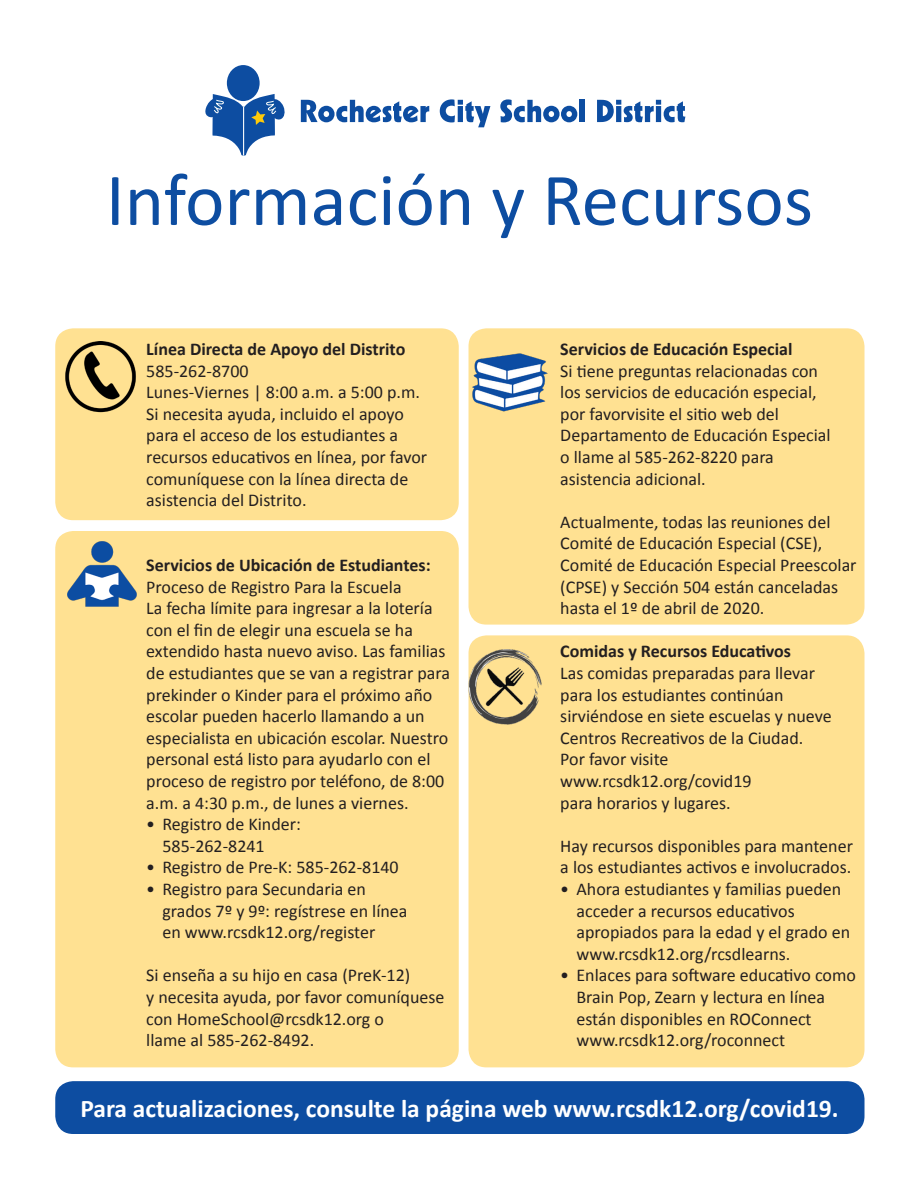
<style>
.page{position:relative;width:918px;height:1188px;background:#fff}
.page>*{position:absolute;margin:0;border:0;box-sizing:border-box;transform-origin:0 0}
.t1{font:75px "Calibri";color:#0d4da1}
.t2{font:700 25.5px "Calibri";color:#fff}
.t3{font:18px/21.6px "Calibri";color:#231f20}
.t4{font:700 18px "Calibri";color:#231f20}
</style>
<div class="page">
<div style="left:55px;top:328px;width:404px;height:192px;background:#ffe192;border-radius:18px"></div>
<div style="left:55px;top:1081px;width:810px;height:53px;background:#0d4da1;border-radius:18px"></div>
<div style="left:469px;top:328px;width:396px;height:297px;background:#ffe192;border-radius:18px"></div>
<div style="left:469px;top:635px;width:396px;height:432px;background:#ffe192;border-radius:18px"></div>
<div style="left:55px;top:531px;width:404px;height:536px;background:#ffe192;border-radius:18px"></div>
<div style="left:227px;top:65px;width:33px;height:36px;background:#0d4da1;border-radius:50%"></div>
<svg style="left:205px;top:94px;width:80px;height:62px"></svg>
<svg style="left:301px;top:100px;width:128px;height:22px"></svg>
<svg style="left:440px;top:99px;width:50px;height:28px"></svg>
<svg style="left:500px;top:99px;width:77px;height:23px"></svg>
<div style="left:580px;top:100px;width:5px;height:22px;background:#0d4da1"></div>
<svg style="left:597px;top:100px;width:88px;height:22px"></svg>
<img style="left:60px;top:531px;width:77px;height:76px">
<img style="left:469px;top:649px;width:73px;height:75px">
<img style="left:65px;top:341px;width:71px;height:72px">
<img style="left:469px;top:341px;width:79px;height:71px">
<p class="t1" style="left:106px;top:153px;width:709px">Información y Recursos</p>
<p class="t4" style="left:146px;top:337px;width:261px">Línea Directa de Apoyo del Distrito</p>
<p class="t3" style="left:146px;top:360px;width:104px">585-262-8700</p>
<p class="t3" style="left:146px;top:381px;width:275px">Lunes-Viernes | 8:00 a.m. a 5:00 p.m.</p>
<p class="t3" style="left:146px;top:403px;width:282px">Si necesita ayuda, incluido el apoyo para el acceso de los estudiantes a recursos educativos en línea, por favor comuníquese con la línea directa de asistencia del Distrito.</p>
<p class="t4" style="left:146px;top:553px;width:286px">Servicios de Ubicación de Estudiantes:</p>
<p class="t3" style="left:146px;top:576px;width:257px">Proceso de Registro Para la Escuela</p>
<p class="t3" style="left:146px;top:597px;width:305px">La fecha límite para ingresar a la lotería con el fin de elegir una escuela se ha extendido hasta nuevo aviso. Las familias de estudiantes que se van a registrar para prekinder o Kinder para el próximo año escolar pueden hacerlo llamando a un especialista en ubicación escolar. Nuestro personal está listo para ayudarlo con el proceso de registro por teléfono, de 8:00 a.m. a 4:30 p.m., de lunes a viernes.</p>
<p class="t3" style="left:146px;top:813px;width:156px">• Registro de Kinder:</p>
<p class="t3" style="left:163px;top:835px;width:104px">585-262-8241</p>
<p class="t3" style="left:146px;top:857px;width:254px">• Registro de Pre-K: 585-262-8140</p>
<p class="t3" style="left:146px;top:878px;width:221px">• Registro para Secundaria en</p>
<p class="t3" style="left:163px;top:900px;width:246px">grados 7º y 9º: regístrese en línea</p>
<p class="t3" style="left:163px;top:921px;width:214px">en www.rcsdk12.org/register</p>
<p class="t3" style="left:146px;top:965px;width:266px">Si enseña a su hijo en casa (PreK-12)</p>
<p class="t3" style="left:146px;top:986px;width:300px">y necesita ayuda, por favor comuníquese con HomeSchool@rcsdk12.org o</p>
<p class="t3" style="left:146px;top:1029px;width:169px">llame al 585-262-8492.</p>
<p class="t4" style="left:560px;top:337px;width:234px">Servicios de Educación Especial</p>
<p class="t3" style="left:560px;top:360px;width:259px">Si tiene preguntas relacionadas con</p>
<p class="t3" style="left:560px;top:381px;width:258px">los servicios de educación especial,</p>
<p class="t3" style="left:560px;top:403px;width:272px">por favorvisite el sitio web del<br>Departamento de Educación Especial</p>
<p class="t3" style="left:560px;top:446px;width:215px">o llame al 585-262-8220 para</p>
<p class="t3" style="left:560px;top:468px;width:147px">asistencia adicional.</p>
<p class="t3" style="left:560px;top:511px;width:298px">Actualmente, todas las reuniones del Comité de Educación Especial (CSE), Comité de Educación Especial Preescolar (CPSE) y Sección 504 están canceladas hasta el 1º de abril de 2020.</p>
<p class="t4" style="left:560px;top:640px;width:232px">Comidas y Recursos Educativos</p>
<p class="t3" style="left:560px;top:662px;width:256px">Las comidas preparadas para llevar</p>
<p class="t3" style="left:560px;top:684px;width:273px">para los estudiantes continúan sirviéndose en siete escuelas y nueve<br>Centros Recreativos de la Ciudad.</p>
<p class="t3" style="left:560px;top:749px;width:110px">Por favor visite</p>
<p class="t3" style="left:560px;top:770px;width:193px">www.rcsdk12.org/covid19</p>
<p class="t3" style="left:560px;top:792px;width:172px">para horarios y lugares.</p>
<p class="t3" style="left:560px;top:835px;width:294px">Hay recursos disponibles para mantener a los estudiantes activos e involucrados.</p>
<p class="t3" style="left:560px;top:878px;width:283px">• Ahora estudiantes y familias pueden</p>
<p class="t3" style="left:577px;top:900px;width:275px">acceder a recursos educativos apropiados para la edad y el grado en www.rcsdk12.org/rcsdlearns.</p>
<p class="t3" style="left:560px;top:965px;width:297px">• Enlaces para software educativo como</p>
<p class="t3" style="left:577px;top:986px;width:250px">Brain Pop, Zearn y lectura en línea están disponibles en ROConnect</p>
<p class="t3" style="left:577px;top:1029px;width:210px">www.rcsdk12.org/roconnect</p>
<p class="t2" style="left:80px;top:1092px;width:760px">Para actualizaciones, consulte la página web www.rcsdk12.org/covid19.</p>
</div>
